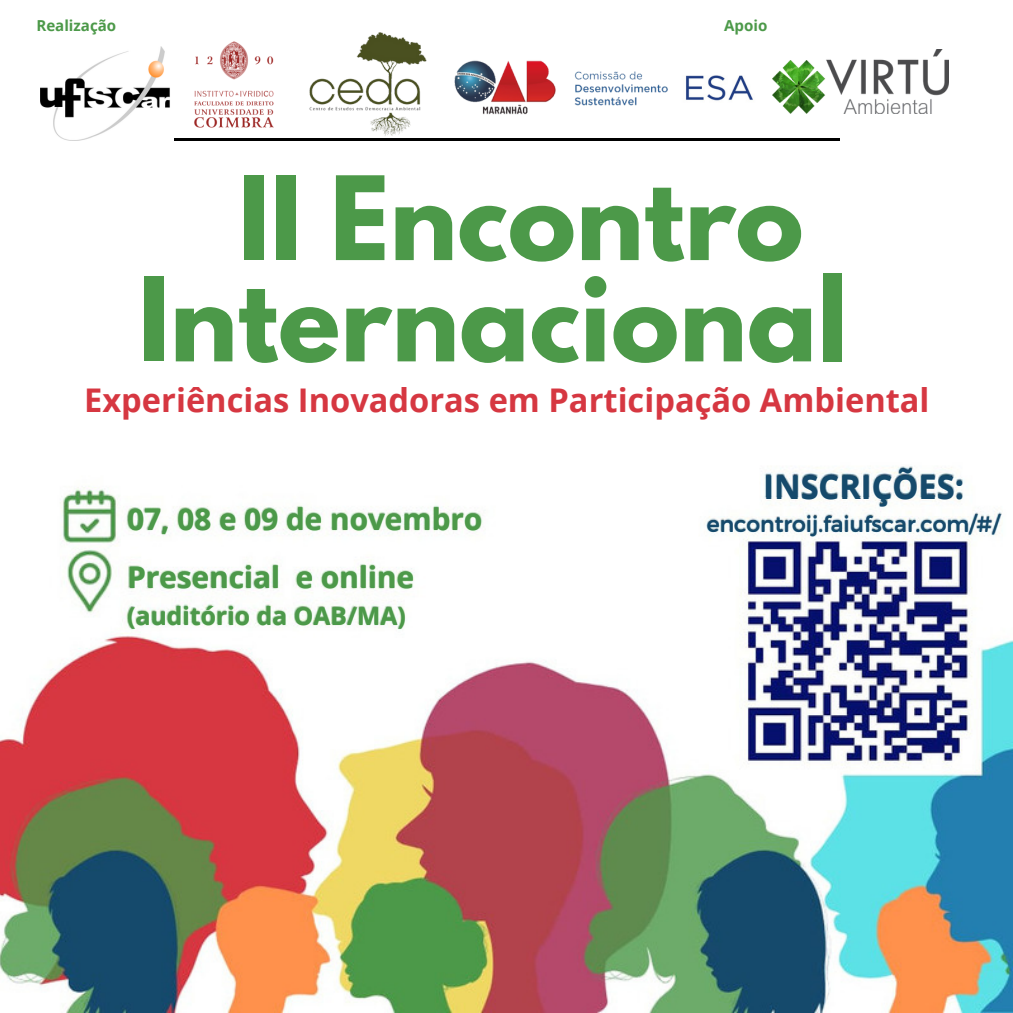
<style>
.page{position:relative;width:1013px;height:1013px;background:#fff}
.page>*{position:absolute;margin:0;border:0;box-sizing:border-box;transform-origin:0 0}
.t1{font:700 102.75px/101.2px "League Spartan";color:#4c9949;text-align:center}
.t2{font:700 32.62px "Open Sans";color:#d63741}
.t3{font:700 32.62px "Open Sans";color:#154a6c}
.t4{font:700 29.75px "Open Sans";color:#4c9949}
.t5{font:700 24.75px "Open Sans";color:#4c9949}
.t6{font:21.88px "Montserrat";color:#154a6c}
.t7{font:700 15.12px "Open Sans";color:#4c9949}
</style>
<div class="page">
<img style="left:309px;top:32px;width:118px;height:104px">
<img style="left:194px;top:41px;width:80px;height:87px">
<img style="left:773px;top:49px;width:175px;height:64px">
<hr style="left:174px;top:138px;width:665px;height:3px;background:#000">
<img style="left:41px;top:46px;width:129px;height:95px">
<img style="left:454px;top:60px;width:214px;height:55px">
<img style="left:685px;top:75px;width:68px;height:26px">
<img style="left:0;top:466px;width:1012px;height:546px">
<p class="t7" style="left:36px;top:15px;width:81px">Realização</p>
<p class="t7" style="left:724px;top:15px;width:45px">Apoio</p>
<p class="t1" style="left:138px;top:181px;width:711px">II Encontro<br>Internacional</p>
<p class="t2" style="left:84px;top:377px;width:847px">Experiências Inovadoras em Participação Ambiental</p>
<p class="t4" style="left:127px;top:498px;width:356px">07, 08 e 09 de novembro</p>
<p class="t4" style="left:127px;top:556px;width:288px">Presencial e online</p>
<p class="t5" style="left:127px;top:598px;width:280px">(auditório da OAB/MA)</p>
<p class="t3" style="left:763px;top:463px;width:202px">INSCRIÇÕES:</p>
<p class="t6" style="left:707px;top:509px;width:294px">encontroij.faiufscar.com/#/</p>
</div>
